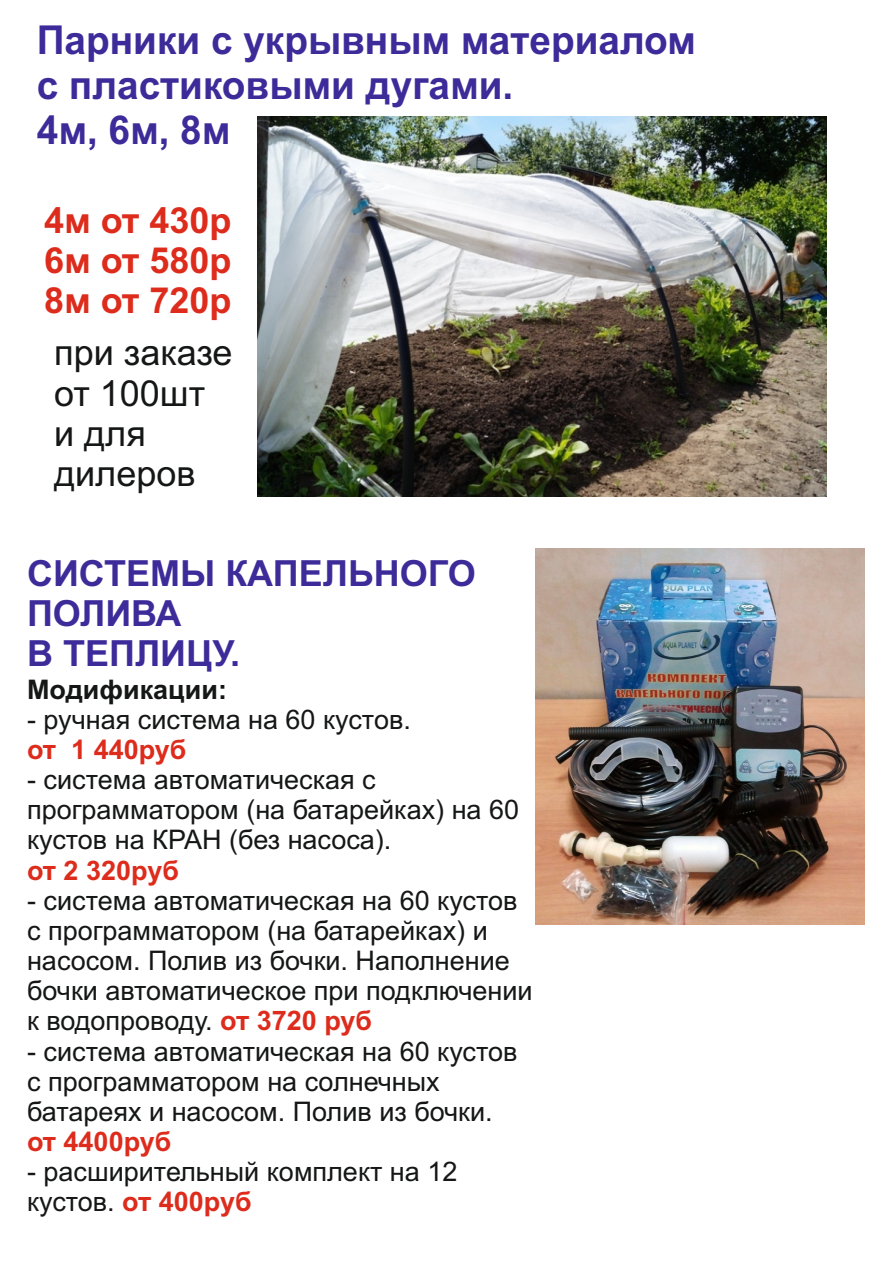
<style>
.page{position:relative;width:893px;height:1263px;background:#fff}
.page>*{position:absolute;margin:0;border:0;box-sizing:border-box;transform-origin:0 0}
.t1{font:700 39.9px/44.5px "Arial";color:#3c2b99}
.t2{font:700 36px/40.2px "Arial";color:#3c2b99}
.t3{font:36px/40.2px "Arial";color:#151616}
.t4{font:700 36px/40.2px "Arial";color:#dd2b1c;text-align:justify}
.t5{font:27px/30.2px "Arial";color:#151616}
.t6{font:700 27px "Arial";color:#dd2b1c}
.t7{font:700 27px "Arial";color:#151616}
.s1{font-weight:700;color:#dd2b1c}
</style>
<div class="page">
<img style="left:257px;top:117px;width:569px;height:379px">
<img style="left:536px;top:548px;width:328px;height:376px">
<h1 class="t1" style="left:37px;top:22px;width:661px">Парники с укрывным материалом с пластиковыми дугами.<br>4м, 6м, 8м</h1>
<h2 class="t4" style="left:44px;top:203px;width:189px">4м от 430р 6м от 580р 8м от 720р</h2>
<h2 class="t3" style="left:54px;top:336px;width:180px">при заказе от 100шт и для дилеров</h2>
<h2 class="t2" style="left:27px;top:557px;width:450px">СИСТЕМЫ КАПЕЛЬНОГО<br>ПОЛИВА<br>В ТЕПЛИЦУ.</h2>
<p class="t7" style="left:27px;top:679px;width:201px">Модификации:</p>
<p class="t5" style="left:27px;top:707px;width:385px">- ручная система на 60 кустов.</p>
<p class="t6" style="left:27px;top:739px;width:161px">от 1 440руб</p>
<p class="t5" style="left:27px;top:767px;width:494px">- система автоматическая с программатором (на батарейках) на 60 кустов на КРАН (без насоса).</p>
<p class="t5" style="left:27px;top:888px;width:507px">- система автоматическая на 60 кустов с программатором (на батарейках) и насосом. Полив из бочки. Наполнение бочки автоматическое при подключении к водопроводу. <span class="s1">от 3720 руб</span></p>
<p class="t5" style="left:27px;top:1038px;width:492px">- система автоматическая на 60 кустов с программатором на солнечных батареях и насосом. Полив из бочки.</p>
<p class="t5" style="left:27px;top:1159px;width:432px">- расширительный комплект на 12 кустов. <span class="s1">от 400руб</span></p>
<p class="t6" style="left:27px;top:860px;width:153px">от 2 320руб</p>
<p class="t6" style="left:27px;top:1131px;width:146px">от 4400руб</p>
</div>
